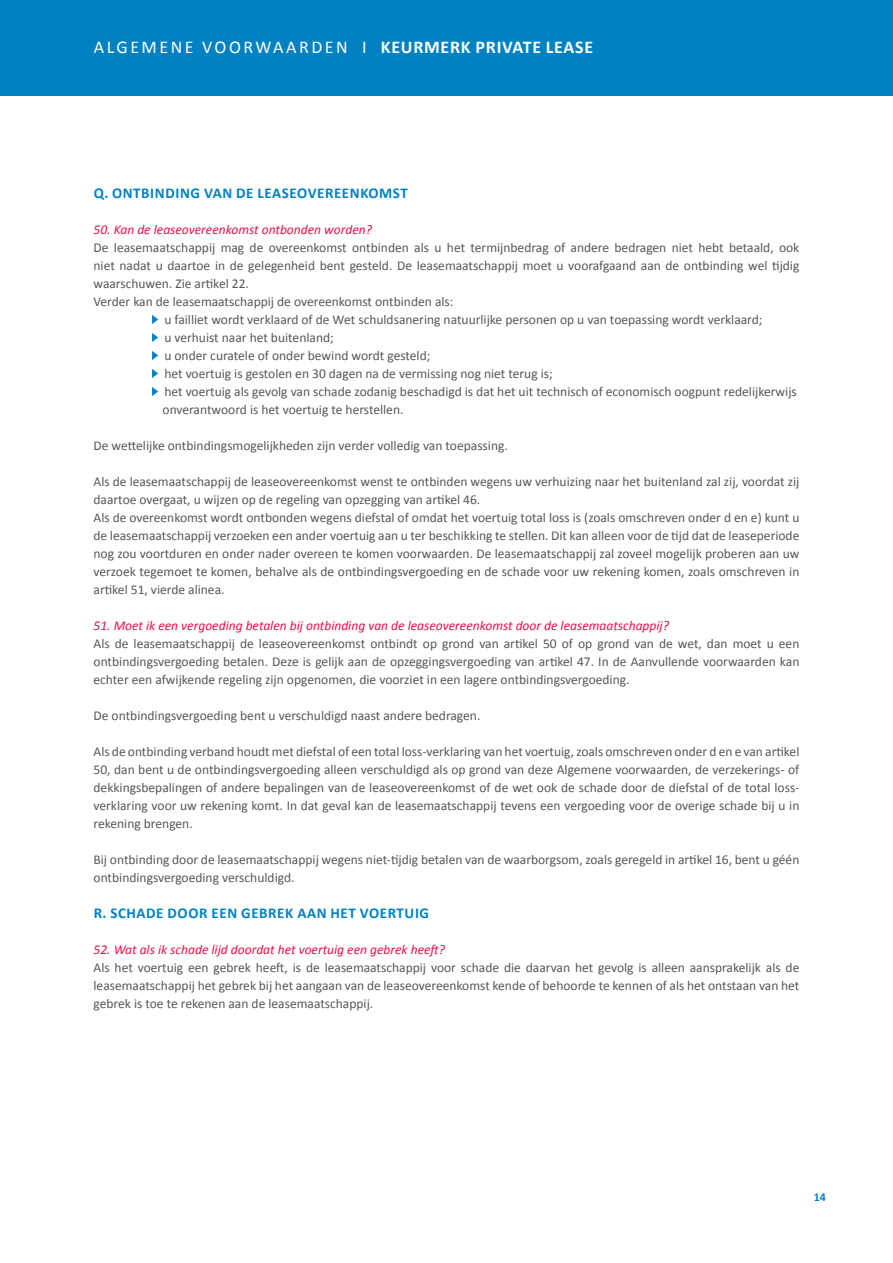
<style>
.page{position:relative;width:893px;height:1263px;background:#fff}
.page>*{position:absolute;margin:0;border:0;box-sizing:border-box;transform-origin:0 0}
.t1{font:18px "Calibri";letter-spacing:.14em;color:#fff}
.t2{font:700 15px "Calibri";letter-spacing:.04em;color:#0082c2}
.t3{font:13.5px/18px "Calibri";color:#575756;text-align:justify}
.t4{font:italic 13.5px "Calibri";color:#e51147}
.t5{font:700 12px "Calibri";color:#0082c2}
.s1{font-weight:700}
</style>
<div class="page">
<div style="left:0;top:0;width:893px;height:96px;background:#0082c2"></div>
<svg style="left:152px;top:315px;width:6px;height:9px"></svg>
<svg style="left:152px;top:333px;width:6px;height:9px"></svg>
<svg style="left:152px;top:351px;width:6px;height:9px"></svg>
<svg style="left:152px;top:369px;width:6px;height:9px"></svg>
<svg style="left:152px;top:387px;width:6px;height:9px"></svg>
<h1 class="t1" style="left:94px;top:35px;width:501px">ALGEMENE VOORWAARDEN I <span class="s1">KEURMERK PRIVATE LEASE</span></h1>
<p class="t2" style="left:94px;top:183px;width:315px">Q. ONTBINDING VAN DE LEASEOVEREENKOMST</p>
<p class="t4" style="left:94px;top:220px;width:280px">50. Kan de leaseovereenkomst ontbonden worden?</p>
<p class="t3" style="left:94px;top:239px;width:707px">De leasemaatschappij mag de overeenkomst ontbinden als u het termijnbedrag of andere bedragen niet hebt betaald, ook</p>
<p class="t3" style="left:94px;top:257px;width:707px">niet nadat u daartoe in de gelegenheid bent gesteld. De leasemaatschappij moet u voorafgaand aan de ontbinding wel tijdig</p>
<p class="t3" style="left:94px;top:275px;width:157px">waarschuwen. Zie artikel 22.</p>
<p class="t3" style="left:94px;top:293px;width:361px">Verder kan de leasemaatschappij de overeenkomst ontbinden als:</p>
<p class="t3" style="left:164px;top:311px;width:600px">u failliet wordt verklaard of de Wet schuldsanering natuurlijke personen op u van toepassing wordt verklaard;</p>
<p class="t3" style="left:164px;top:329px;width:171px">u verhuist naar het buitenland;</p>
<p class="t3" style="left:164px;top:347px;width:268px">u onder curatele of onder bewind wordt gesteld;</p>
<p class="t3" style="left:164px;top:365px;width:390px">het voertuig is gestolen en 30 dagen na de vermissing nog niet terug is;</p>
<p class="t3" style="left:164px;top:383px;width:634px">het voertuig als gevolg van schade zodanig beschadigd is dat het uit technisch of economisch oogpunt redelijkerwijs</p>
<p class="t3" style="left:163px;top:401px;width:242px">onverantwoord is het voertuig te herstellen.</p>
<p class="t3" style="left:94px;top:437px;width:416px">De wettelijke ontbindingsmogelijkheden zijn verder volledig van toepassing.</p>
<p class="t3" style="left:94px;top:473px;width:707px;text-align:left">Als de leasemaatschappij de leaseovereenkomst wenst te ontbinden wegens uw verhuizing naar het buitenland zal zij, voordat zij daartoe overgaat, u wijzen op de regeling van opzegging van artikel 46.<br>Als de overeenkomst wordt ontbonden wegens diefstal of omdat het voertuig total loss is (zoals omschreven onder d en e) kunt u de leasemaatschappij verzoeken een ander voertuig aan u ter beschikking te stellen. Dit kan alleen voor de tijd dat de leaseperiode nog zou voortduren en onder nader overeen te komen voorwaarden. De leasemaatschappij zal zoveel mogelijk proberen aan uw verzoek tegemoet te komen, behalve als de ontbindingsvergoeding en de schade voor uw rekening komen, zoals omschreven in artikel 51, vierde alinea.</p>
<p class="t4" style="left:94px;top:616px;width:577px">51. Moet ik een vergoeding betalen bij ontbinding van de leaseovereenkomst door de leasemaatschappij?</p>
<p class="t3" style="left:94px;top:635px;width:707px">Als de leasemaatschappij de leaseovereenkomst ontbindt op grond van artikel 50 of op grond van de wet, dan moet u een ontbindingsvergoeding betalen. Deze is gelijk aan de opzeggingsvergoeding van artikel 47. In de Aanvullende voorwaarden kan echter een afwijkende regeling zijn opgenomen, die voorziet in een lagere ontbindingsvergoeding.</p>
<p class="t3" style="left:94px;top:707px;width:388px">De ontbindingsvergoeding bent u verschuldigd naast andere bedragen.</p>
<p class="t3" style="left:94px;top:743px;width:707px">Als de ontbinding verband houdt met diefstal of een total loss-verklaring van het voertuig, zoals omschreven onder d en e van artikel 50, dan bent u de ontbindingsvergoeding alleen verschuldigd als op grond van deze Algemene voorwaarden, de verzekerings- of dekkingsbepalingen of andere bepalingen van de leaseovereenkomst of de wet ook de schade door de diefstal of de total loss&shy;verklaring voor uw rekening komt. In dat geval kan de leasemaatschappij tevens een vergoeding voor de overige schade bij u in rekening brengen.</p>
<p class="t3" style="left:94px;top:851px;width:707px">Bij ontbinding door de leasemaatschappij wegens niet-tijdig betalen van de waarborgsom, zoals geregeld in artikel 16, bent u géén ontbindingsvergoeding verschuldigd.</p>
<p class="t2" style="left:94px;top:903px;width:337px">R. SCHADE DOOR EEN GEBREK AAN HET VOERTUIG</p>
<p class="t4" style="left:94px;top:940px;width:353px">52. Wat als ik schade lijd doordat het voertuig een gebrek heeft?</p>
<p class="t3" style="left:94px;top:959px;width:707px">Als het voertuig een gebrek heeft, is de leasemaatschappij voor schade die daarvan het gevolg is alleen aansprakelijk als de leasemaatschappij het gebrek bij het aangaan van de leaseovereenkomst kende of behoorde te kennen of als het ontstaan van het gebrek is toe te rekenen aan de leasemaatschappij.</p>
<p class="t5" style="left:814px;top:1189px;width:14px">14</p>
</div>
